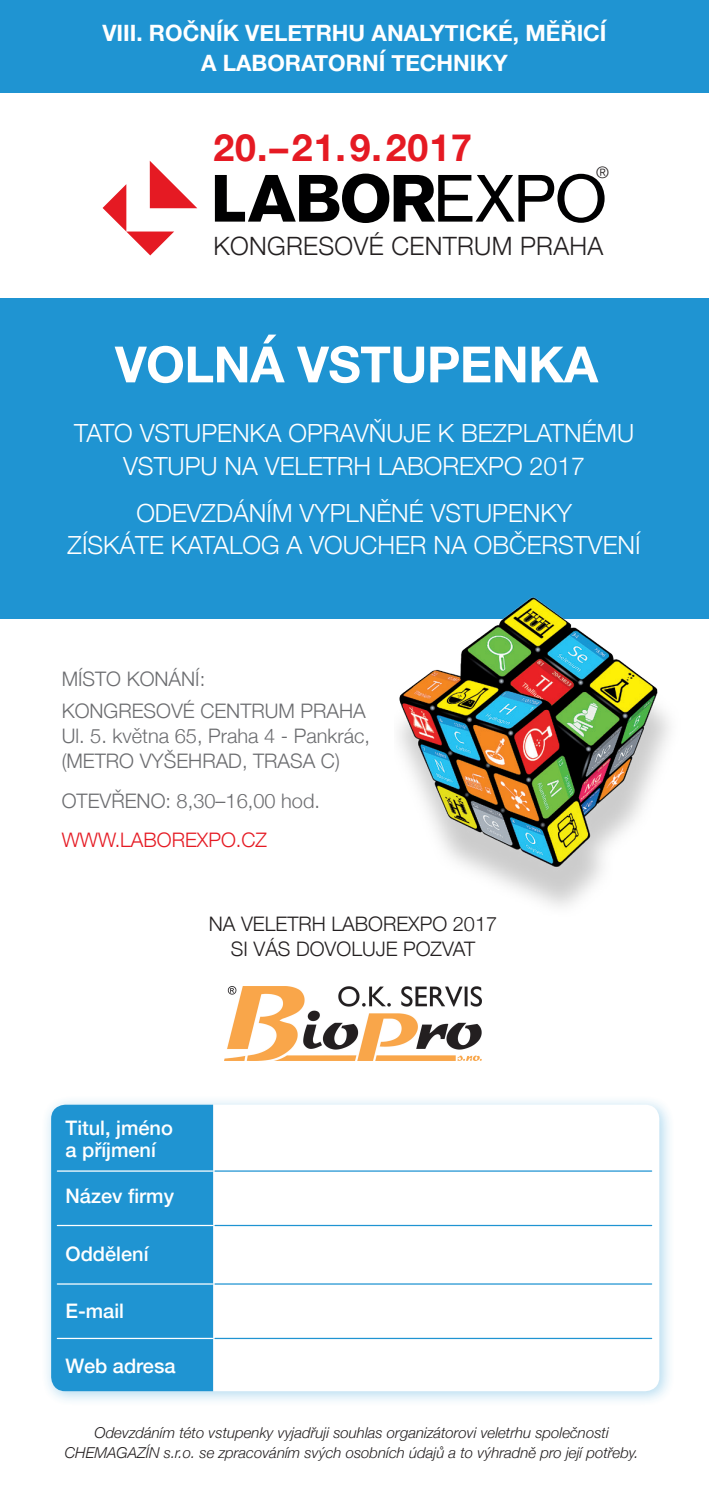
<style>
.page{position:relative;width:709px;height:1489px;background:#fff}
.page>*{position:absolute;margin:0;border:0;box-sizing:border-box;transform-origin:0 0}
.t1{font:700 50px "Helvetica Neue";letter-spacing:-.01em;color:#fff}
.t2{font:700 37.5px "Helvetica Neue";letter-spacing:.025em;color:#e51a23}
.t3{font:300 25.25px "Helvetica Neue";letter-spacing:.015em;color:#231f20}
.t4{font:300 25px/32.5px "Helvetica Neue";color:#fff;text-align:center}
.t5{font:700 22.5px/30px "Helvetica Neue";color:#fff;text-align:center}
.t6{font:300 20px/32px "Helvetica Neue";color:#6c6d70}
.t7{font:500 20px/22.5px "Helvetica Neue";color:#fff}
.t8{font:300 20px/25px "Helvetica Neue";color:#231f20;text-align:center}
.t9{font:300 20px "Helvetica Neue";color:#e51a23}
.t10{font:300 16px "Helvetica Neue";color:#231f20}
.t11{font:italic 300 15px/20px "Helvetica Neue";color:#231f20;text-align:center}
</style>
<div class="page">
<div style="left:40px;top:1094px;width:636px;height:313px;background:#1f94d2;opacity:.4"></div>
<div style="left:51px;top:1104px;width:608px;height:286px;background:#fff;border-radius:14px"></div>
<div style="left:51px;top:1104px;width:162px;height:286px;background:#1f94d2"></div>
<div style="left:0;top:298px;width:709px;height:321px;background:#1f94d2"></div>
<hr style="left:57px;top:1170px;width:155px;height:1px;background:#fff">
<hr style="left:215px;top:1170px;width:436px;height:1px;background:#1f94d2">
<hr style="left:57px;top:1283px;width:155px;height:1px;background:#fff">
<hr style="left:215px;top:1283px;width:436px;height:1px;background:#1f94d2">
<hr style="left:57px;top:1224px;width:155px;height:1px;background:#fff">
<hr style="left:215px;top:1224px;width:436px;height:1px;background:#1f94d2">
<hr style="left:57px;top:1337px;width:155px;height:1px;background:#fff">
<hr style="left:215px;top:1337px;width:436px;height:1px;background:#1f94d2">
<svg style="left:103px;top:161px;width:94px;height:94px"></svg>
<svg style="left:215px;top:173px;width:389px;height:50px"></svg>
<div style="left:0;top:0;width:709px;height:92px;background:#1f94d2"></div>
<img style="left:399px;top:597px;width:271px;height:310px">
<img style="left:225px;top:986px;width:256px;height:74px">
<h3 class="t5" style="left:102px;top:19px;width:506px">VIII. ROČNÍK VELETRHU ANALYTICKÉ, MĚŘICÍ<br>A LABORATORNÍ TECHNIKY</h3>
<h2 class="t2" style="left:213px;top:118px;width:260px">20.–21.9.2017</h2>
<p class="t10" style="left:596px;top:160px;width:14px">®</p>
<h3 class="t3" style="left:213px;top:226px;width:391px">KONGRESOVÉ CENTRUM PRAHA</h3>
<h1 class="t1" style="left:115px;top:325px;width:484px">VOLNÁ VSTUPENKA</h1>
<h3 class="t4" style="left:74px;top:415px;width:561px">TATO VSTUPENKA OPRAVŇUJE K BEZPLATNÉMU<br>VSTUPU NA VELETRH LABOREXPO 2017</h3>
<h3 class="t4" style="left:68px;top:494px;width:574px">ODEVZDÁNÍM VYPLNĚNÉ VSTUPENKY<br>ZÍSKÁTE KATALOG A VOUCHER NA OBČERSTVENÍ</h3>
<h3 class="t6" style="left:62px;top:661px;width:305px">MÍSTO KONÁNÍ:<br>KONGRESOVÉ CENTRUM PRAHA</h3>
<h3 class="t6" style="left:62px;top:722px;width:310px;line-height:25px">Ul. 5. května 65, Praha 4 - Pankrác, (METRO VYŠEHRAD, TRASA C)</h3>
<h3 class="t6" style="left:62px;top:783px;width:260px">OTEVŘENO: 8,30–16,00 hod.</h3>
<h3 class="t9" style="left:62px;top:823px;width:207px">WWW.LABOREXPO.CZ</h3>
<h3 class="t8" style="left:209px;top:910px;width:290px">NA VELETRH LABOREXPO 2017<br>SI VÁS DOVOLUJE POZVAT</h3>
<h3 class="t7" style="left:65px;top:1114px;width:109px">Titul, jméno a příjmení</h3>
<h3 class="t7" style="left:65px;top:1182px;width:110px">Název firmy</h3>
<h3 class="t7" style="left:65px;top:1240px;width:84px">Oddělení</h3>
<h3 class="t7" style="left:65px;top:1298px;width:60px">E-mail</h3>
<h3 class="t7" style="left:65px;top:1352px;width:112px">Web adresa</h3>
<p class="t11" style="left:65px;top:1421px;width:575px">Odevzdáním této vstupenky vyjadřuji souhlas organizátorovi veletrhu společnosti<br>CHEMAGAZÍN s.r.o. se zpracováním svých osobních údajů a to výhradně pro její potřeby.</p>
</div>
